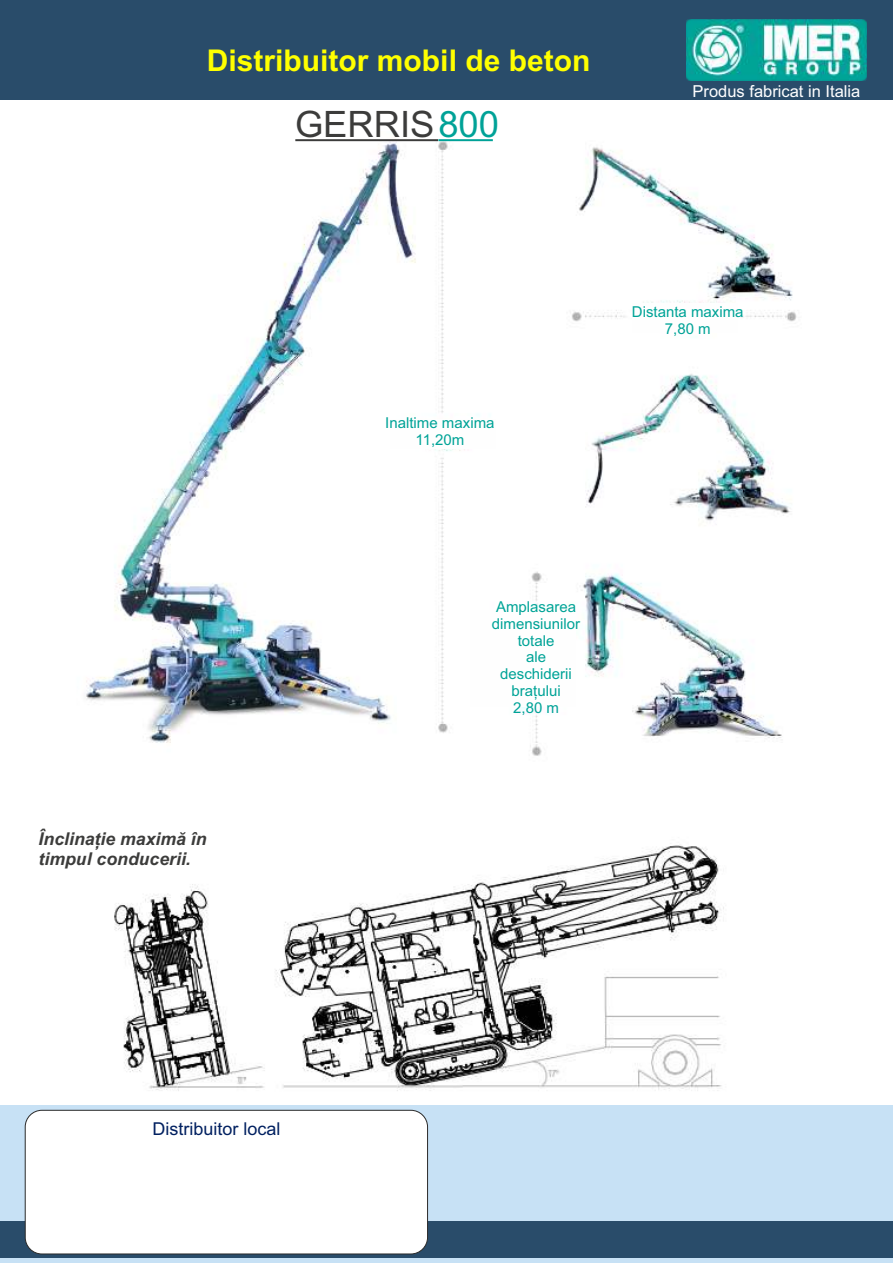
<style>
.page{position:relative;width:893px;height:1263px;background:#fff}
.page>*{position:absolute;margin:0;border:0;box-sizing:border-box;transform-origin:0 0}
.t1{font:36.45px "Arial";color:#3c3c3b}
.t2{font:700 30px "Arial";color:#ff0}
.t3{font:italic 700 17.7px/19.8px "Arial";color:#3c3c3b}
.t4{font:17.7px "Arial";color:#002060}
.t5{font:16.5px "Arial";color:#fff}
.t6{font:15px/16.8px "Arial";color:#00a397;text-align:center}
.s1{color:#00a297}
</style>
<div class="page">
<img style="left:86px;top:141px;width:711px;height:950px">
<div style="left:390px;top:419px;width:106px;height:30px;background:#fefefe"></div>
<div style="left:632px;top:303px;width:105px;height:30px;background:#fefefe"></div>
<div style="left:470px;top:610px;width:106px;height:96px;background:#fefefe"></div>
<div style="left:0;top:1105px;width:893px;height:158px;background:#c7e1f5"></div>
<div style="left:0;top:0;width:893px;height:99px;background:#294c6a"></div>
<div style="left:0;top:1221px;width:893px;height:36px;background:#294c6a"></div>
<img style="left:686px;top:19px;width:181px;height:61px">
<hr style="left:295px;top:139px;width:143px;height:2px;background:#3c3c3b">
<hr style="left:438px;top:139px;width:55px;height:2px;background:#00a297">
<div style="left:25px;top:1110px;width:403px;height:144px;background:#fff;border:1px solid #2b2a29;border-radius:17px"></div>
<h2 class="t2" style="left:207px;top:49px;width:385px">Distribuitor mobil de beton</h2>
<h1 class="t1" style="left:295px;top:110px;width:205px">GERRIS<span class="s1">800</span></h1>
<p class="t5" style="left:693px;top:85px;width:169px">Produs fabricat in Italia</p>
<p class="t3" style="left:39px;top:831px;width:169px">Înclinație maximă în timpul conducerii.</p>
<p class="t6" style="left:385px;top:415px;width:111px">Inaltime maxima<br>11,20m</p>
<p class="t6" style="left:632px;top:305px;width:113px">Distanta maxima<br>7,80 m</p>
<p class="t6" style="left:492px;top:600px;width:90px">Amplasarea dimensiunilor totale<br>ale deschiderii brațului<br>2,80 m</p>
<p class="t4" style="left:153px;top:1122px;width:130px">Distribuitor local</p>
</div>
